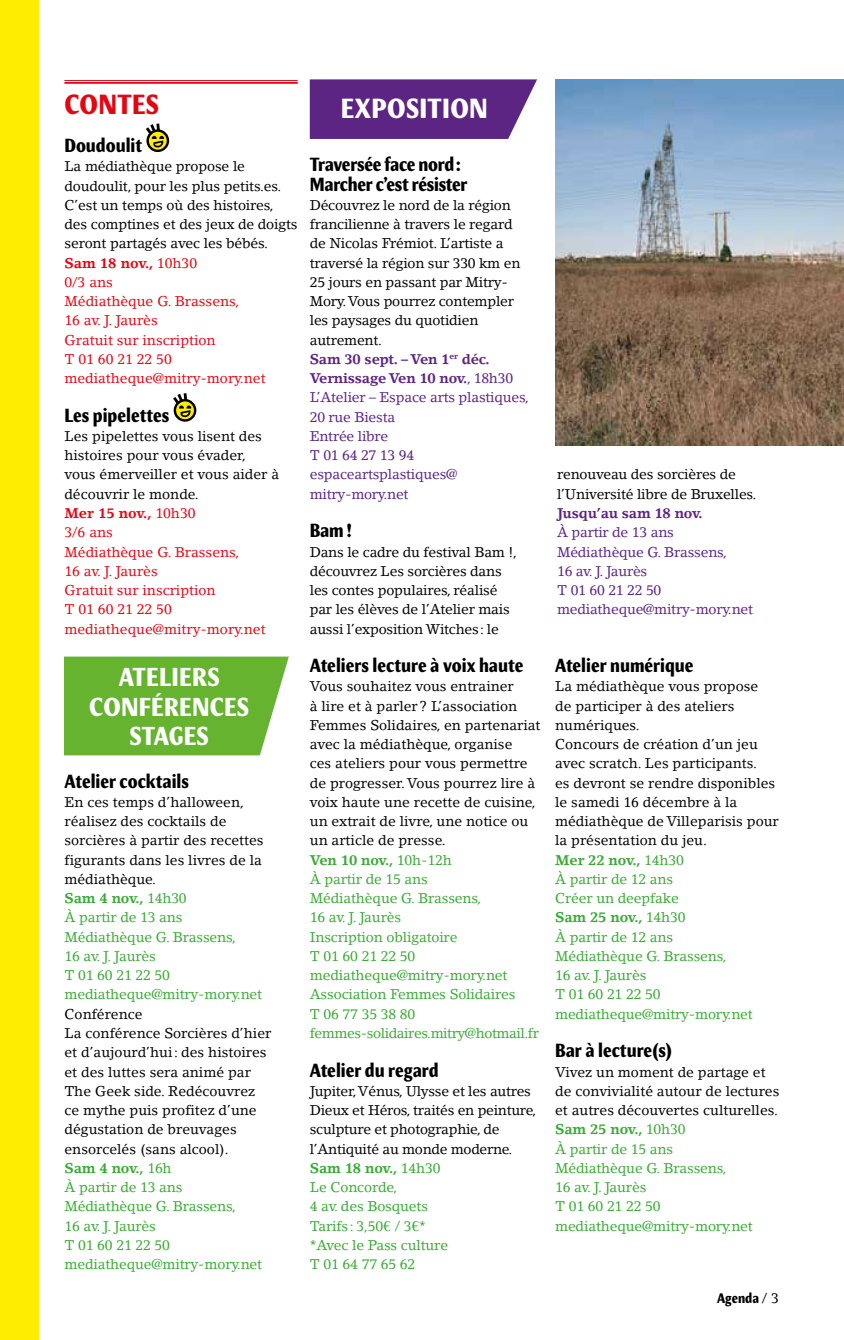
<style>
.page{position:relative;width:844px;height:1340px;background:#fff}
.page>*{position:absolute;margin:0;border:0;box-sizing:border-box;transform-origin:0 0}
.t1{font:700 condensed 28px "Meadow Pro";letter-spacing:.01em;color:#fff}
.t2{font:700 condensed 28px "Meadow Pro";letter-spacing:.01em;color:#e30613}
.t3{font:700 condensed 26.25px/29.8px "Meadow Pro";letter-spacing:.01em;color:#fff;text-align:center}
.t4{font:700 condensed 19.25px/19.2px "Meadow Pro";color:#000}
.t5{font:14px/19.2px "Lino Letter";letter-spacing:-.01em;color:#000}
.t6{font:14px/19.2px "Lino Letter";color:#e30613}
.t7{font:14px/19.2px "Lino Letter";color:#3aaa35}
.t8{font:14px/19.2px "Lino Letter";letter-spacing:-.015em;color:#5c2483}
.t9{font:700 14px "Lino Letter";letter-spacing:-.015em;color:#5c2483}
.t10{font:700 condensed 14px "Meadow Pro";color:#000}
.s1{font-weight:700;color:#e30613}
.s2{color:#e30613}
.s3{color:#000}
.s4{font-weight:700}
.s5{font-weight:700;color:#3aaa35}
.s6{color:#3aaa35}
.s7{font-weight:700;color:#5c2483}
.s8{color:#5c2483}
.s9{font-family:"Lino Letter";font-weight:400;font-stretch:normal}
</style>
<div class="page">
<div style="left:64px;top:656px;width:225px;height:99px;background:#65b32e"></div>
<hr style="left:64px;top:80px;width:234px;height:1px;background:#e30613">
<hr style="left:64px;top:82px;width:234px;height:2px;background:#e30613">
<svg style="left:148px;top:131px;width:20px;height:20px"></svg>
<div style="left:146px;top:129px;width:23px;height:23px;border:2px solid #000;border-radius:50%"></div>
<svg style="left:146px;top:123px;width:18px;height:25px"></svg>
<svg style="left:175px;top:400px;width:20px;height:20px"></svg>
<div style="left:174px;top:399px;width:22px;height:23px;border:2px solid #000;border-radius:50%"></div>
<svg style="left:173px;top:393px;width:18px;height:25px"></svg>
<svg style="left:310px;top:79px;width:227px;height:60px;background:#67338b"></svg>
<img style="left:555px;top:79px;width:288px;height:366px">
<div style="left:0;top:0;width:39px;height:1339px;background:#ffed00"></div>
<h1 class="t2" style="left:65px;top:87px;width:96px">CONTES</h1>
<h3 class="t4" style="left:64px;top:136px;width:79px">Doudoulit</h3>
<p class="t5" style="left:64px;top:157px;width:235px">La médiathèque propose le doudoulit, pour les plus petits.es.<br>C’est un temps où des histoires, des comptines et des jeux de doigts seront partagés avec les bébés.<br><span class="s1">Sam 18 nov.,</span> <span class="s2">10h30<br>0/3 ans<br>Médiathèque G. Brassens,<br>16 av. J. Jaurès<br>Gratuit sur inscription<br>T 01 60 21 22 50 mediatheque@mitry-mory.net</span></p>
<h3 class="t4" style="left:64px;top:405px;width:106px">Les pipelettes</h3>
<p class="t6" style="left:64px;top:426px;width:216px"><span class="s3">Les pipelettes vous lisent des histoires pour vous évader, vous émerveiller et vous aider à découvrir le monde.<br></span><span class="s4">Mer 15 nov.,</span> 10h30<br>3/6 ans<br>Médiathèque G. Brassens,<br>16 av. J. Jaurès<br>Gratuit sur inscription<br>T 01 60 21 22 50 mediatheque@mitry-mory.net</p>
<h2 class="t3" style="left:89px;top:662px;width:161px">ATELIERS<br>CONFÉRENCES<br>STAGES</h2>
<h3 class="t4" style="left:64px;top:771px;width:126px">Atelier cocktails</h3>
<p class="t5" style="left:64px;top:792px;width:200px">En ces temps d’halloween, réalisez des cocktails de sorcières à partir des recettes figurants dans les livres de la médiathèque.<br><span class="s5">Sam 4 nov.,</span> <span class="s6">14h30<br>À partir de 13 ans<br>Médiathèque G. Brassens,<br>16 av. J. Jaurès<br>T 01 60 21 22 50 mediatheque@mitry-mory.net</span></p>
<p class="t5" style="left:64px;top:1004px;width:208px">Conférence<br>La conférence Sorcières d’hier et d’aujourd’hui: des histoires et des luttes sera animé par<br>The Geek side. Redécouvrez ce mythe puis profitez d’une dégustation de breuvages ensorcelés (sans alcool).<br><span class="s5">Sam 4 nov.,</span> <span class="s6">16h<br>À partir de 13 ans<br>Médiathèque G. Brassens,<br>16 av. J. Jaurès<br>T 01 60 21 22 50 mediatheque@mitry-mory.net</span></p>
<h1 class="t1" style="left:341px;top:92px;width:148px">EXPOSITION</h1>
<h3 class="t4" style="left:310px;top:155px;width:159px">Traversée face nord:<br>Marcher c’est résister</h3>
<p class="t5" style="left:310px;top:195px;width:220px">Découvrez le nord de la région francilienne à travers le regard de Nicolas Frémiot. L’artiste a traversé la région sur 330 km en<br>25 jours en passant par Mitry-<br>Mory. Vous pourrez contempler les paysages du quotidien autrement.<br><span class="s7">Sam 30 sept. – Ven 1</span><sup>er</sup> <span class="s7">déc.<br>Vernissage Ven 10 nov.</span><span class="s8">, 18h30<br>L’Atelier – Espace arts plastiques,<br>20 rue Biesta<br>Entrée libre<br>T 01 64 27 13 94 espaceartsplastiques@ mitry-mory.net</span></p>
<h3 class="t4" style="left:310px;top:521px;width:44px">Bam !</h3>
<p class="t5" style="left:310px;top:542px;width:209px">Dans le cadre du festival Bam !, découvrez Les sorcières dans les contes populaires, réalisé par les élèves de l’Atelier mais aussi l’exposition Witches: le</p>
<h3 class="t4" style="left:310px;top:656px;width:215px">Ateliers lecture à voix haute</h3>
<p class="t5" style="left:310px;top:676px;width:232px">Vous souhaitez vous entrainer<br>à lire et à parler? L’association<br>Femmes Solidaires, en partenariat avec la médiathèque, organise<br>ces ateliers pour vous permettre de progresser. Vous pourrez lire à voix haute une recette de cuisine, un extrait de livre, une notice ou un article de presse.<br><span class="s5">Ven 10 nov.,</span> <span class="s6">10h-12h<br>À partir de 15 ans<br>Médiathèque G. Brassens,<br>16 av. J. Jaurès<br>Inscription obligatoire<br>T 01 60 21 22 50 mediatheque@mitry-mory.net<br>Association Femmes Solidaires<br>T 06 77 35 38 80 femmes-solidaires.mitry@hotmail.fr</span></p>
<h3 class="t4" style="left:310px;top:1060px;width:130px">Atelier du regard</h3>
<p class="t5" style="left:310px;top:1081px;width:228px">Jupiter, Vénus, Ulysse et les autres<br>Dieux et Héros, traités en peinture, sculpture et photographie, de l’Antiquité au monde moderne.<br><span class="s5">Sam 18 nov.,</span> <span class="s6">14h30<br>Le Concorde,<br>4 av. des Bosquets<br>Tarifs: 3,50€ / 3€*<br>*Avec le Pass culture<br>T 01 64 77 65 62</span></p>
<p class="t5" style="left:557px;top:465px;width:201px">renouveau des sorcières de l’Université libre de Bruxelles.</p>
<p class="t9" style="left:557px;top:504px;width:147px">Jusqu’au sam 18 nov.</p>
<p class="t8" style="left:557px;top:522px;width:197px">À partir de 13 ans<br>Médiathèque G. Brassens,<br>16 av. J. Jaurès<br>T 01 60 21 22 50 mediatheque@mitry-mory.net</p>
<h3 class="t4" style="left:555px;top:656px;width:140px">Atelier numérique</h3>
<p class="t5" style="left:555px;top:676px;width:225px">La médiathèque vous propose<br>de participer à des ateliers numériques.<br>Concours de création d’un jeu avec scratch. Les participants.<br>es devront se rendre disponibles le samedi 16 décembre à la médiathèque de Villeparisis pour la présentation du jeu.<br><span class="s5">Mer 22 nov.,</span> <span class="s6">14h30<br>À partir de 12 ans<br>Créer un deepfake<br></span><span class="s5">Sam 25 nov.,</span> <span class="s6">14h30<br>À partir de 12 ans<br>Médiathèque G. Brassens,<br>16 av. J. Jaurès<br>T 01 60 21 22 50 mediatheque@mitry-mory.net</span></p>
<h3 class="t4" style="left:555px;top:1041px;width:118px">Bar à lecture(s)</h3>
<p class="t7" style="left:555px;top:1061px;width:226px"><span class="s3">Vivez un moment de partage et de convivialité autour de lectures et autres découvertes culturelles.<br></span><span class="s4">Sam 25 nov.,</span> 10h30<br>À partir de 15 ans<br>Médiathèque G. Brassens,<br>16 av. J. Jaurès<br>T 01 60 21 22 50 mediatheque@mitry-mory.net</p>
<p class="t10" style="left:716px;top:1290px;width:63px">Agenda <span class="s9">/ 3</span></p>
</div>
